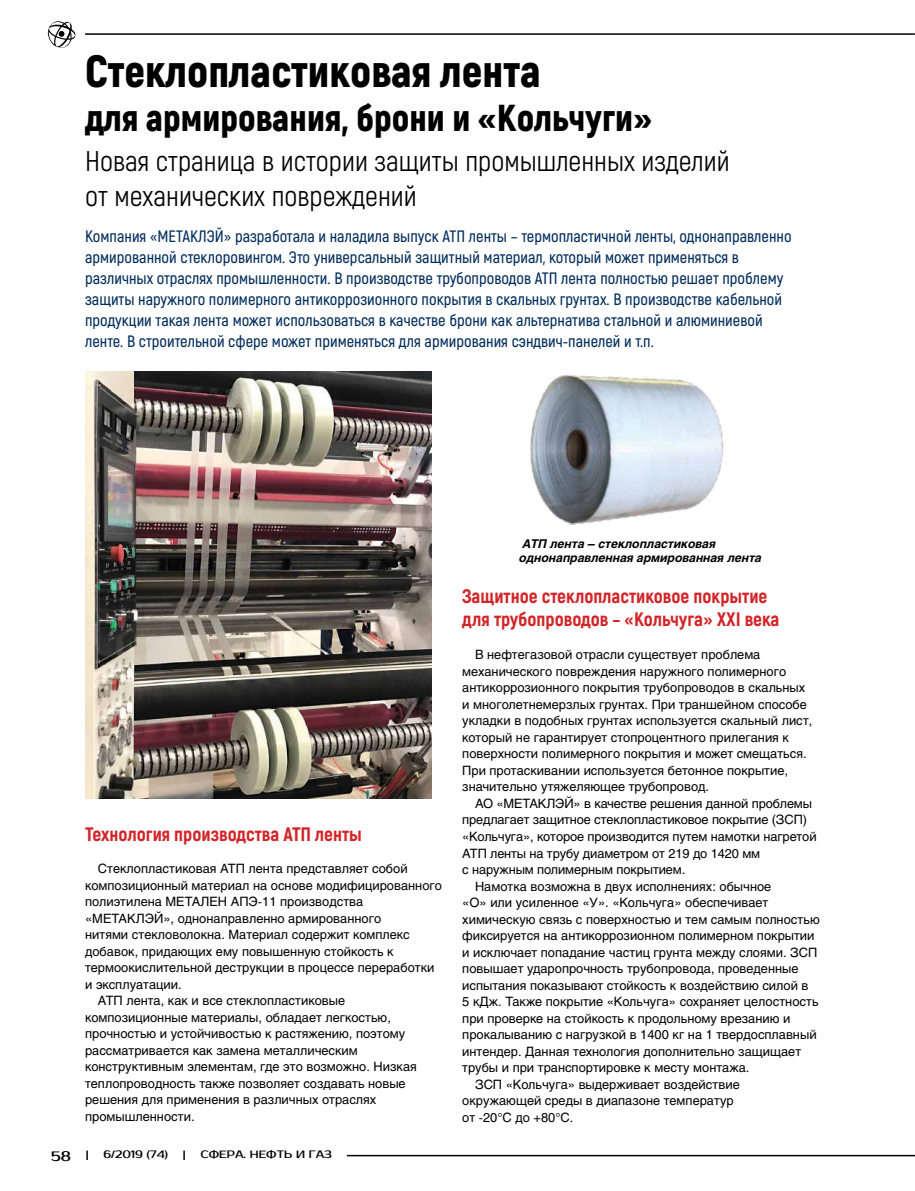
<style>
.page{position:relative;width:915px;height:1191px;background:#fff}
.page>*{position:absolute;margin:0;border:0;box-sizing:border-box;transform-origin:0 0}
.t1{font:900 45px "Akrobat";color:#000}
.t2{font:900 37.5px "Akrobat";color:#000}
.t3{font:28.5px/34.2px "Akrobat";color:#000}
.t4{font:800 19.5px/23.4px "Akrobat";color:#d32428}
.t5{font:600 16.5px/21px "Akrobat";color:#002c5c}
.t6{font:13.5px "Prosto";color:#000}
.t7{font:12.75px/16.5px "Helios";color:#000}
.t8{font:italic 700 12px/14.4px "Helios";color:#000}
.t9{font:10.5px "Prosto";color:#000}
.s1{font-size:12.75px}
</style>
<div class="page">
<img style="left:85px;top:371px;width:346px;height:428px">
<hr style="left:347px;top:1154px;width:567px;height:2px;background:#000">
<img style="left:529px;top:374px;width:195px;height:151px">
<svg style="left:48px;top:21px;width:27px;height:27px"></svg>
<hr style="left:85px;top:33px;width:829px;height:2px;background:#000">
<h1 class="t1" style="left:85px;top:42px;width:457px">Стеклопластиковая лента</h1>
<h2 class="t2" style="left:85px;top:93px;width:568px">для армирования, брони и «Кольчуги»</h2>
<h3 class="t3" style="left:85px;top:144px;width:646px">Новая страница в истории защиты промышленных изделий от механических повреждений</h3>
<p class="t5" style="left:85px;top:225px;width:707px">Компания «МЕТАКЛЭЙ» разработала и наладила выпуск АТП ленты – термопластичной ленты, однонаправленно армированной стеклоровингом. Это универсальный защитный материал, который может применяться в различных отраслях промышленности. В производстве трубопроводов АТП лента полностью решает проблему защиты наружного полимерного антикоррозионного покрытия в скальных грунтах. В производстве кабельной продукции такая лента может использоваться в качестве брони как альтернатива стальной и алюминиевой ленте. В строительной сфере может применяться для армирования сэндвич-панелей и т.п.</p>
<h3 class="t4" style="left:85px;top:822px;width:278px">Технология производства АТП ленты</h3>
<p class="t7" style="left:98px;top:860px;width:311px">Стеклопластиковая АТП лента представляет собой</p>
<p class="t7" style="left:85px;top:877px;width:358px">композиционный материал на основе модифицированного</p>
<p class="t7" style="left:85px;top:893px;width:280px">полиэтилена МЕТАЛЕН АПЭ-11 производства</p>
<p class="t7" style="left:85px;top:910px;width:297px">«МЕТАКЛЭЙ», однонаправленно армированного</p>
<p class="t7" style="left:85px;top:926px;width:326px">нитями стекловолокна. Материал содержит комплекс</p>
<p class="t7" style="left:85px;top:943px;width:310px">добавок, придающих ему повышенную стойкость к</p>
<p class="t7" style="left:85px;top:959px;width:351px">термоокислительной деструкции в процессе переработки</p>
<p class="t7" style="left:85px;top:976px;width:98px">и эксплуатации.</p>
<p class="t7" style="left:98px;top:992px;width:249px">АТП лента, как и все стеклопластиковые</p>
<p class="t7" style="left:85px;top:1009px;width:307px">композиционные материалы, обладает легкостью,</p>
<p class="t7" style="left:85px;top:1025px;width:321px">прочностью и устойчивостью к растяжению, поэтому</p>
<p class="t7" style="left:85px;top:1042px;width:274px">рассматривается как замена металлическим</p>
<p class="t7" style="left:85px;top:1058px;width:333px">конструктивным элементам, где это возможно. Низкая</p>
<p class="t7" style="left:85px;top:1075px;width:322px">теплопроводность также позволяет создавать новые</p>
<p class="t7" style="left:85px;top:1091px;width:292px">решения для применения в различных отраслях</p>
<p class="t7" style="left:85px;top:1108px;width:111px">промышленности.</p>
<p class="t6" style="left:51px;top:1148px;width:21px">58</p>
<p class="t9" style="left:86px;top:1147px;width:4px">|</p>
<p class="t9" style="left:103px;top:1148px;width:66px">6/2019 (74)</p>
<p class="t9" style="left:183px;top:1147px;width:4px">|</p>
<p class="t9" style="left:200px;top:1148px;width:133px">СФЕРА. НЕФТЬ И ГАЗ</p>
<p class="t8" style="left:519px;top:536px;width:244px">АТП лента <span class="s1">–</span> стеклопластиковая однонаправленная армированная лента</p>
<h3 class="t4" style="left:462px;top:584px;width:318px">Защитное стеклопластиковое покрытие для трубопроводов – «Кольчуга» XXI века</h3>
<p class="t7" style="left:462px;top:646px;width:351px;text-indent:13px">В нефтегазовой отрасли существует проблема механического повреждения наружного полимерного антикоррозионного покрытия трубопроводов в скальных и многолетнемерзлых грунтах. При траншейном способе укладки в подобных грунтах используется скальный лист, который не гарантирует стопроцентного прилегания к поверхности полимерного покрытия и может смещаться.<br>При протаскивании используется бетонное покрытие, значительно утяжеляющее трубопровод.</p>
<p class="t7" style="left:475px;top:795px;width:338px">АО «МЕТАКЛЭЙ» в качестве решения данной проблемы</p>
<p class="t7" style="left:462px;top:811px;width:346px">предлагает защитное стеклопластиковое покрытие (ЗСП)</p>
<p class="t7" style="left:462px;top:828px;width:356px">«Кольчуга», которое производится путем намотки нагретой</p>
<p class="t7" style="left:462px;top:844px;width:299px">АТП ленты на трубу диаметром от 219 до 1420 мм</p>
<p class="t7" style="left:462px;top:861px;width:224px">с наружным полимерным покрытием.</p>
<p class="t7" style="left:475px;top:877px;width:298px">Намотка возможна в двух исполнениях: обычное</p>
<p class="t7" style="left:462px;top:894px;width:307px">«О» или усиленное «У». «Кольчуга» обеспечивает</p>
<p class="t7" style="left:462px;top:910px;width:359px">химическую связь с поверхностью и тем самым полностью</p>
<p class="t7" style="left:462px;top:927px;width:354px">фиксируется на антикоррозионном полимерном покрытии</p>
<p class="t7" style="left:462px;top:943px;width:356px">и исключает попадание частиц грунта между слоями. ЗСП</p>
<p class="t7" style="left:462px;top:960px;width:337px">повышает ударопрочность трубопровода, проведенные</p>
<p class="t7" style="left:462px;top:976px;width:347px">испытания показывают стойкость к воздействию силой в</p>
<p class="t7" style="left:462px;top:993px;width:358px">5 кДж. Также покрытие «Кольчуга» сохраняет целостность</p>
<p class="t7" style="left:462px;top:1009px;width:329px">при проверке на стойкость к продольному врезанию и</p>
<p class="t7" style="left:462px;top:1026px;width:356px">прокалыванию с нагрузкой в 1400 кг на 1 твердосплавный</p>
<p class="t7" style="left:462px;top:1042px;width:340px">интендер. Данная технология дополнительно защищает</p>
<p class="t7" style="left:462px;top:1059px;width:289px">трубы и при транспортировке к месту монтажа.</p>
<p class="t7" style="left:475px;top:1075px;width:266px">ЗСП «Кольчуга» выдерживает воздействие</p>
<p class="t7" style="left:462px;top:1092px;width:273px">окружающей среды в диапазоне температур</p>
<p class="t7" style="left:462px;top:1108px;width:113px">от -20°С до +80°С.</p>
</div>
